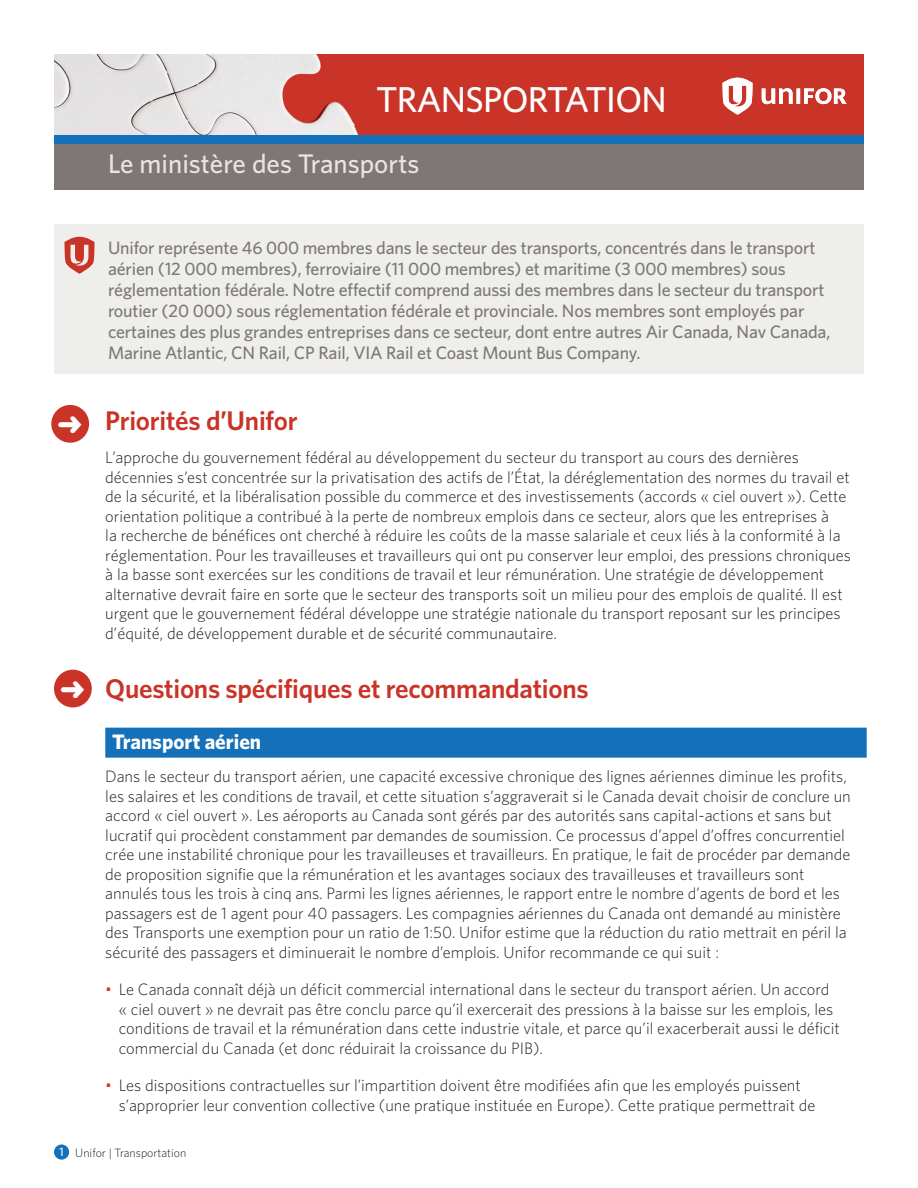
<style>
.page{position:relative;width:918px;height:1188px;background:#fff}
.page>*{position:absolute;margin:0;border:0;box-sizing:border-box;transform-origin:0 0}
.t1{font:500 36px "Whitney";letter-spacing:-.02em;color:#fff}
.t2{font:600 27px "Whitney";letter-spacing:-.01em;color:#ca3327}
.t3{font:500 27px "Whitney";color:#e7e5e3}
.t4{font:700 21px "Whitney";color:#fff}
.t5{font:500 18px/21px "Whitney";letter-spacing:-.01em;color:#7f7775}
.t6{font:300 16.5px/19.5px "Whitney";color:#231f20}
.t7{font:300 12px "Whitney";color:#231f20}
.s1{color:#ca3327}
.s2{font-weight:500;color:#fff}
.s3{font-size:11.7px}
</style>
<div class="page">
<div style="left:54px;top:136px;width:810px;height:54px;background:#7f7775"></div>
<div style="left:54px;top:54px;width:810px;height:81px;background:#ca3327"></div>
<img style="left:54px;top:54px;width:747px;height:81px">
<div style="left:54px;top:1144px;width:15px;height:16px;background:#1471b9;border-radius:50%"></div>
<div style="left:54px;top:225px;width:810px;height:149px;background:#eeeeec"></div>
<div style="left:54px;top:135px;width:810px;height:9px;background:#1471b9"></div>
<svg style="left:722px;top:78px;width:31px;height:37px"></svg>
<svg style="left:762px;top:88px;width:31px;height:16px"></svg>
<svg style="left:804px;top:88px;width:43px;height:16px"></svg>
<hr style="left:797px;top:88px;width:3px;height:16px;background:#fff">
<svg style="left:64px;top:237px;width:31px;height:37px"></svg>
<div style="left:105px;top:728px;width:762px;height:30px;background:#1471b9"></div>
<div style="left:51px;top:405px;width:38px;height:38px;background:#ca3327;border-radius:50%"></div>
<div style="left:54px;top:670px;width:38px;height:37px;background:#ca3327;border-radius:50%"></div>
<h1 class="t1" style="left:376px;top:78px;width:292px">TRANSPORTATION</h1>
<h2 class="t3" style="left:108px;top:148px;width:313px">Le ministère des Transports</h2>
<p class="t5" style="left:108px;top:237px;width:724px">Unifor représente 46 000 membres dans le secteur des transports, concentrés dans le transport aérien (12 000 membres), ferroviaire (11 000 membres) et maritime (3 000 membres) sous réglementation fédérale. Notre effectif comprend aussi des membres dans le secteur du transport routier (20 000) sous réglementation fédérale et provinciale. Nos membres sont employés par certaines des plus grandes entreprises dans ce secteur, dont entre autres Air Canada, Nav Canada, Marine Atlantic, CN Rail, CP Rail, VIA Rail et Coast Mount Bus Company.</p>
<h2 class="t2" style="left:105px;top:405px;width:194px">Priorités d’Unifor</h2>
<p class="t6" style="left:105px;top:448px;width:747px">L’approche du gouvernement fédéral au développement du secteur du transport au cours des dernières décennies s’est concentrée sur la privatisation des actifs de l’État, la déréglementation des normes du travail et de la sécurité, et la libéralisation possible du commerce et des investissements (accords « ciel ouvert »). Cette orientation politique a contribué à la perte de nombreux emplois dans ce secteur, alors que les entreprises à<br>la recherche de bénéfices ont cherché à réduire les coûts de la masse salariale et ceux liés à la conformité à la réglementation. Pour les travailleuses et travailleurs qui ont pu conserver leur emploi, des pressions chroniques à la basse sont exercées sur les conditions de travail et leur rémunération. Une stratégie de développement alternative devrait faire en sorte que le secteur des transports soit un milieu pour des emplois de qualité. Il est urgent que le gouvernement fédéral développe une stratégie nationale du transport reposant sur les principes d’équité, de développement durable et de sécurité communautaire.</p>
<h2 class="t2" style="left:105px;top:673px;width:485px">Questions spécifiques et recommandations</h2>
<p class="t4" style="left:112px;top:729px;width:151px">Transport aérien</p>
<p class="t6" style="left:105px;top:766px;width:747px">Dans le secteur du transport aérien, une capacité excessive chronique des lignes aériennes diminue les profits, les salaires et les conditions de travail, et cette situation s’aggraverait si le Canada devait choisir de conclure un accord « ciel ouvert ». Les aéroports au Canada sont gérés par des autorités sans capital-actions et sans but lucratif qui procèdent constamment par demandes de soumission. Ce processus d’appel d’offres concurrentiel crée une instabilité chronique pour les travailleuses et travailleurs. En pratique, le fait de procéder par demande de proposition signifie que la rémunération et les avantages sociaux des travailleuses et travailleurs sont annulés tous les trois à cinq ans. Parmi les lignes aériennes, le rapport entre le nombre d’agents de bord et les passagers est de 1 agent pour 40 passagers. Les compagnies aériennes du Canada ont demandé au ministère des Transports une exemption pour un ratio de 1:50. Unifor estime que la réduction du ratio mettrait en péril la sécurité des passagers et diminuerait le nombre d’emplois. Unifor recommande ce qui suit :</p>
<p class="t6" style="left:119px;top:980px;width:723px;text-indent:-13px"><span class="s1">•</span> Le Canada connaît déjà un déficit commercial international dans le secteur du transport aérien. Un accord « ciel ouvert » ne devrait pas être conclu parce qu’il exercerait des pressions à la baisse sur les emplois, les conditions de travail et la rémunération dans cette industrie vitale, et parce qu’il exacerberait aussi le déficit commercial du Canada (et donc réduirait la croissance du PIB).</p>
<p class="t6" style="left:119px;top:1076px;width:698px;text-indent:-13px"><span class="s1">•</span> Les dispositions contractuelles sur l’impartition doivent être modifiées afin que les employés puissent s’approprier leur convention collective (une pratique instituée en Europe). Cette pratique permettrait de</p>
<p class="t7" style="left:59px;top:1146px;width:128px"><span class="s2">1</span> Unifor <span class="s3">|</span> Transportation</p>
</div>
